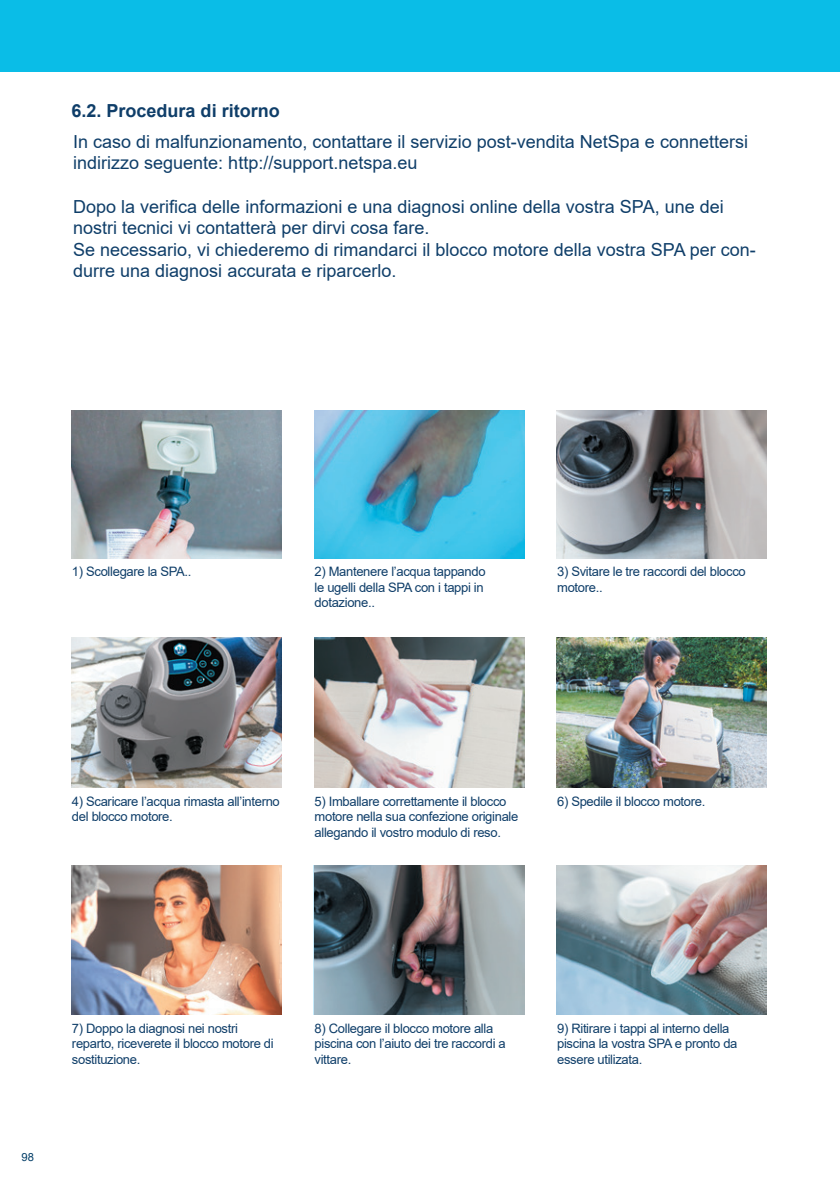
<style>
.page{position:relative;width:840px;height:1191px;background:#fff}
.page>*{position:absolute;margin:0;border:0;box-sizing:border-box;transform-origin:0 0}
.t1{font:18px/21.6px "Arial";color:#0f3e69}
.Titre_niv__2{font:700 18px "Arial";color:#0f3e69}
.Instruction{font:13px/15.6px "Arial";letter-spacing:-.025em;color:#0f3e69}
.t2{font:11.2px "Arial";color:#003c66}
</style>
<div class="page">
<div style="left:0;top:0;width:839px;height:72px;background:#0abde7"></div>
<img style="left:71px;top:410px;width:210px;height:148px">
<img style="left:71px;top:638px;width:210px;height:149px">
<img style="left:71px;top:865px;width:210px;height:150px">
<img style="left:314px;top:865px;width:210px;height:150px">
<img style="left:556px;top:638px;width:210px;height:149px">
<img style="left:556px;top:865px;width:210px;height:150px">
<img style="left:556px;top:410px;width:210px;height:148px">
<img style="left:314px;top:410px;width:210px;height:148px">
<img style="left:314px;top:638px;width:210px;height:149px">
<p class="Titre_niv__2" style="left:71px;top:98px;width:210px">6.2. Procedura di ritorno</p>
<p class="t1" style="left:73px;top:130px;width:676px">In caso di malfunzionamento, contattare il servizio post-vendita NetSpa e connettersi indirizzo seguente: http://support.netspa.eu</p>
<p class="t1" style="left:73px;top:195px;width:652px">Dopo la verifica delle informazioni e una diagnosi online della vostra SPA, une dei nostri tecnici vi contatterà per dirvi cosa fare.</p>
<p class="t1" style="left:73px;top:238px;width:683px">Se necessario, vi chiederemo di rimandarci il blocco motore della vostra SPA per con&shy;durre una diagnosi accurata e riparcerlo.</p>
<p class="Instruction" style="left:72px;top:564px;width:121px">1) Scollegare la SPA..</p>
<p class="Instruction" style="left:314px;top:564px;width:172px">2) Mantenere l’acqua tappando le ugelli della SPA con i tappi in dotazione..</p>
<p class="Instruction" style="left:557px;top:564px;width:190px">3) Svitare le tre raccordi del blocco motore..</p>
<p class="Instruction" style="left:72px;top:793px;width:209px">4) Scaricare l’acqua rimasta all’interno del blocco motore.</p>
<p class="Instruction" style="left:314px;top:793px;width:205px">5) Imballare correttamente il blocco motore nella sua confezione originale allegando il vostro modulo di reso.</p>
<p class="Instruction" style="left:557px;top:793px;width:150px">6) Spedile il blocco motore.</p>
<p class="t2" style="left:22px;top:1149px;width:14px">98</p>
<p class="Instruction" style="left:72px;top:1020px;width:203px">7) Doppo la diagnosi nei nostri reparto, riceverete il blocco motore di sostituzione.</p>
<p class="Instruction" style="left:314px;top:1020px;width:192px">8) Collegare il blocco motore alla piscina con l’aiuto dei tre raccordi a vittare.</p>
<p class="Instruction" style="left:557px;top:1020px;width:182px">9) Ritirare i tappi al interno della piscina la vostra SPA e pronto da essere utilizata.</p>
</div>
